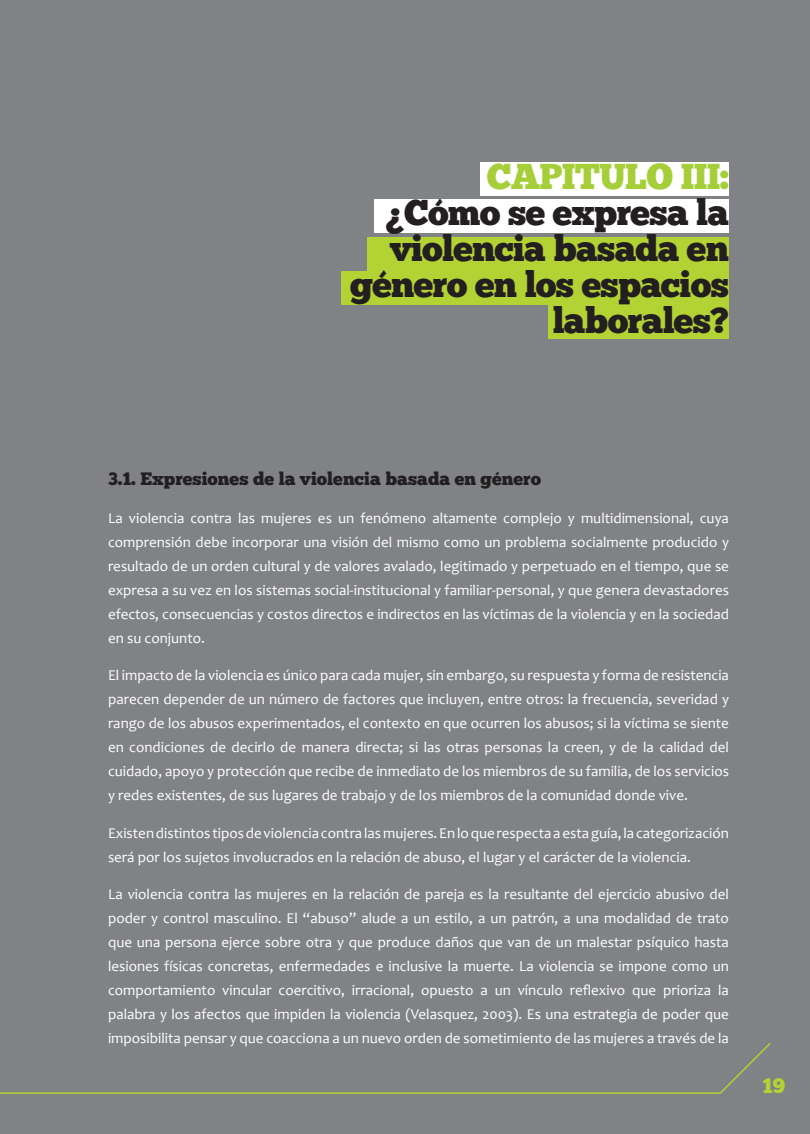
<style>
.page{position:relative;width:810px;height:1134px;background:#808285}
.page>*{position:absolute;margin:0;border:0;box-sizing:border-box;transform-origin:0 0}
.t1{font:36px/36px "Chunk Five";letter-spacing:-.02em;color:#231f20;text-align:right}
.t2{font:36px "Chunk Five";letter-spacing:-.02em;color:#a6ce39}
.t3{font:21px "Chunk Five";color:#b3d334}
.t4{font:18px "Chunk Five";color:#231f20}
.t5{font:15px/24px "Candara";color:#fff;text-align:justify}
</style>
<div class="page">
<div style="left:481px;top:162px;width:248px;height:33px;background:#fff"></div>
<div style="left:375px;top:199px;width:354px;height:34px;background:#fff"></div>
<div style="left:367px;top:237px;width:362px;height:33px;background:#b3d334"></div>
<div style="left:341px;top:271px;width:388px;height:34px;background:#b3d334"></div>
<div style="left:548px;top:305px;width:181px;height:33px;background:#b3d334"></div>
<svg style="left:0;top:1043px;width:771px;height:51px"></svg>
<h1 class="t2" style="left:487px;top:155px;width:244px">CAPITULO III:</h1>
<h1 class="t1" style="left:350px;top:195px;width:380px">¿Cómo se expresa la violencia basada en género en los espacios laborales?</h1>
<p class="t4" style="left:108px;top:468px;width:435px">3.1. Expresiones de la violencia basada en género</p>
<p class="t5" style="left:108px;top:506px;width:623px">La violencia contra las mujeres es un fenómeno altamente complejo y multidimensional, cuya comprensión debe incorporar una visión del mismo como un problema socialmente producido y resultado de un orden cultural y de valores avalado, legitimado y perpetuado en el tiempo, que se expresa a su vez en los sistemas social-institucional y familiar-personal, y que genera devastadores efectos, consecuencias y costos directos e indirectos en las víctimas de la violencia y en la sociedad en su conjunto.</p>
<p class="t5" style="left:108px;top:664px;width:623px">El impacto de la violencia es único para cada mujer, sin embargo, su respuesta y forma de resistencia parecen depender de un número de factores que incluyen, entre otros: la frecuencia, severidad y rango de los abusos experimentados, el contexto en que ocurren los abusos; si la víctima se siente en condiciones de decirlo de manera directa; si las otras personas la creen, y de la calidad del cuidado, apoyo y protección que recibe de inmediato de los miembros de su familia, de los servicios y redes existentes, de sus lugares de trabajo y de los miembros de la comunidad donde vive.</p>
<p class="t5" style="left:108px;top:821px;width:623px">Existen distintos tipos de violencia contra las mujeres. En lo que respecta a esta guía, la categorización será por los sujetos involucrados en la relación de abuso, el lugar y el carácter de la violencia.</p>
<p class="t5" style="left:108px;top:883px;width:623px">La violencia contra las mujeres en la relación de pareja es la resultante del ejercicio abusivo del poder y control masculino. El “abuso” alude a un estilo, a un patrón, a una modalidad de trato que una persona ejerce sobre otra y que produce daños que van de un malestar psíquico hasta lesiones físicas concretas, enfermedades e inclusive la muerte. La violencia se impone como un comportamiento vincular coercitivo, irracional, opuesto a un vínculo reflexivo que prioriza la palabra y los afectos que impiden la violencia (Velasquez, 2003). Es una estrategia de poder que imposibilita pensar y que coacciona a un nuevo orden de sometimiento de las mujeres a través de la</p>
<h2 class="t3" style="left:762px;top:1073px;width:24px">19</h2>
</div>
